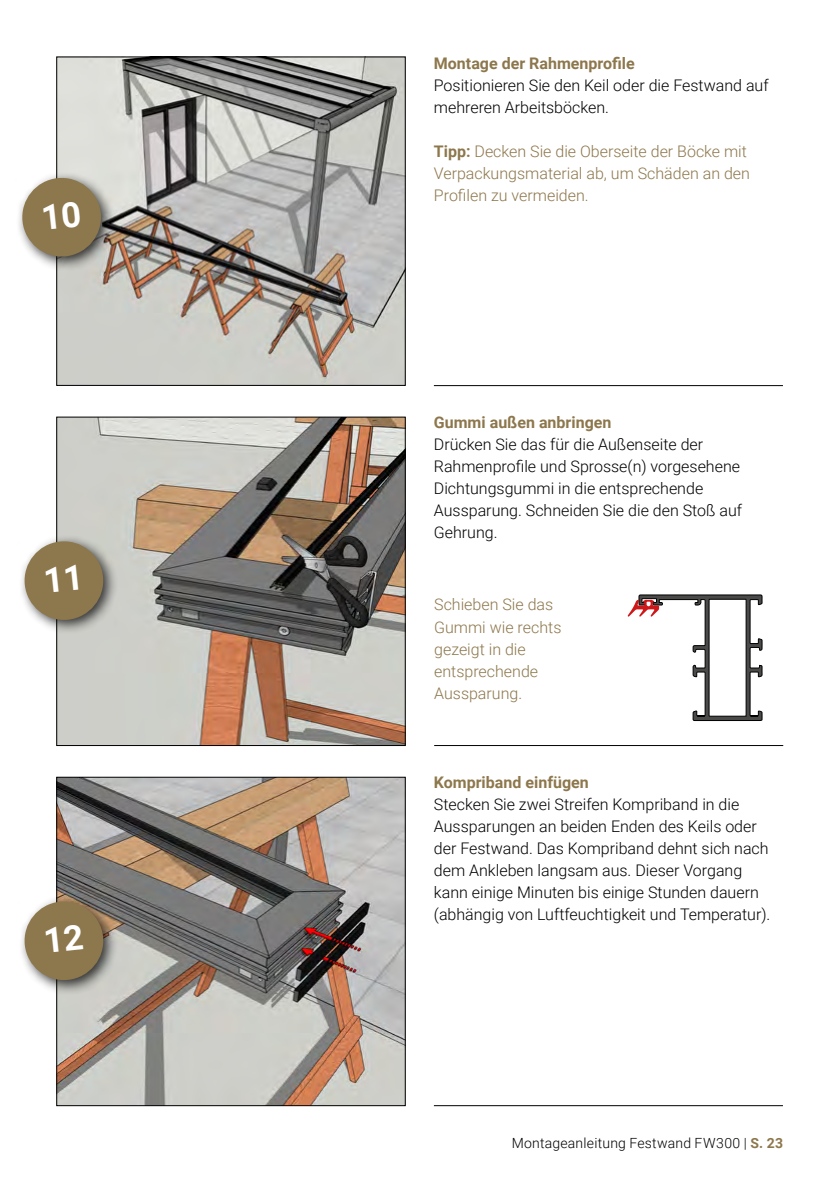
<style>
.page{position:relative;width:840px;height:1191px;background:#fff}
.page>*{position:absolute;margin:0;border:0;box-sizing:border-box;transform-origin:0 0}
.t1{font:300 16px/22px "Roboto";color:#000}
.t2{font:300 16px/22px "Roboto";color:#8d774c}
.t3{font:700 16px "Roboto";color:#8d774c}
.t4{font:300 14px "Roboto";letter-spacing:.015em;color:#000}
.s1{font-weight:700}
.s2{font-weight:700;color:#8d774c}
</style>
<div class="page">
<hr style="left:433px;top:385px;width:349px;height:1px;background:#000">
<img style="left:58px;top:59px;width:345px;height:325px">
<div style="left:56px;top:57px;width:349px;height:329px;border:1px solid #000"></div>
<div style="left:15px;top:170px;width:101px;height:101px;background:#000;opacity:.75"></div>
<img style="left:58px;top:419px;width:345px;height:325px">
<div style="left:56px;top:417px;width:349px;height:329px;border:1px solid #000"></div>
<div style="left:17px;top:534px;width:101px;height:101px;background:#000;opacity:.75"></div>
<img style="left:58px;top:779px;width:345px;height:325px">
<div style="left:56px;top:777px;width:349px;height:329px;border:1px solid #000"></div>
<hr style="left:433px;top:1105px;width:349px;height:1px;background:#000">
<div style="left:17px;top:894px;width:101px;height:101px;background:#000;opacity:.75"></div>
<svg style="left:627px;top:594px;width:135px;height:127px"></svg>
<hr style="left:434px;top:745px;width:348px;height:1px;background:#000">
<svg style="left:20px;top:176px;width:83px;height:83px"></svg>
<svg style="left:23px;top:539px;width:82px;height:83px"></svg>
<svg style="left:23px;top:899px;width:82px;height:83px"></svg>
<p class="t3" style="left:433px;top:52px;width:202px">Montage der Rahmenprofile</p>
<p class="t1" style="left:433px;top:73px;width:336px">Positionieren Sie den Keil oder die Festwand auf mehreren Arbeitsböcken.</p>
<p class="t2" style="left:433px;top:139px;width:317px"><span class="s1">Tipp:</span> Decken Sie die Oberseite der Böcke mit<br>Verpackungsmaterial ab, um Schäden an den<br>Profilen zu vermeiden.</p>
<p class="t3" style="left:433px;top:411px;width:179px">Gummi außen anbringen</p>
<p class="t1" style="left:433px;top:433px;width:309px">Drücken Sie das für die Außenseite der Rahmenprofile und Sprosse(n) vorgesehene Dichtungsgummi in die entsprechende Aussparung. Schneiden Sie die den Stoß auf Gehrung.</p>
<p class="t2" style="left:434px;top:593px;width:129px">Schieben Sie das<br>Gummi wie rechts gezeigt in die entsprechende<br>Aussparung.</p>
<p class="t3" style="left:433px;top:771px;width:156px">Kompriband einfügen</p>
<p class="t1" style="left:433px;top:793px;width:338px">Stecken Sie zwei Streifen Kompriband in die Aussparungen an beiden Enden des Keils oder der Festwand. Das Kompriband dehnt sich nach dem Ankleben langsam aus. Dieser Vorgang kann einige Minuten bis einige Stunden dauern (abhängig von Luftfeuchtigkeit und Temperatur).</p>
<p class="t4" style="left:511px;top:1132px;width:273px">Montageanleitung Festwand FW300 | <span class="s2">S. 23</span></p>
</div>
